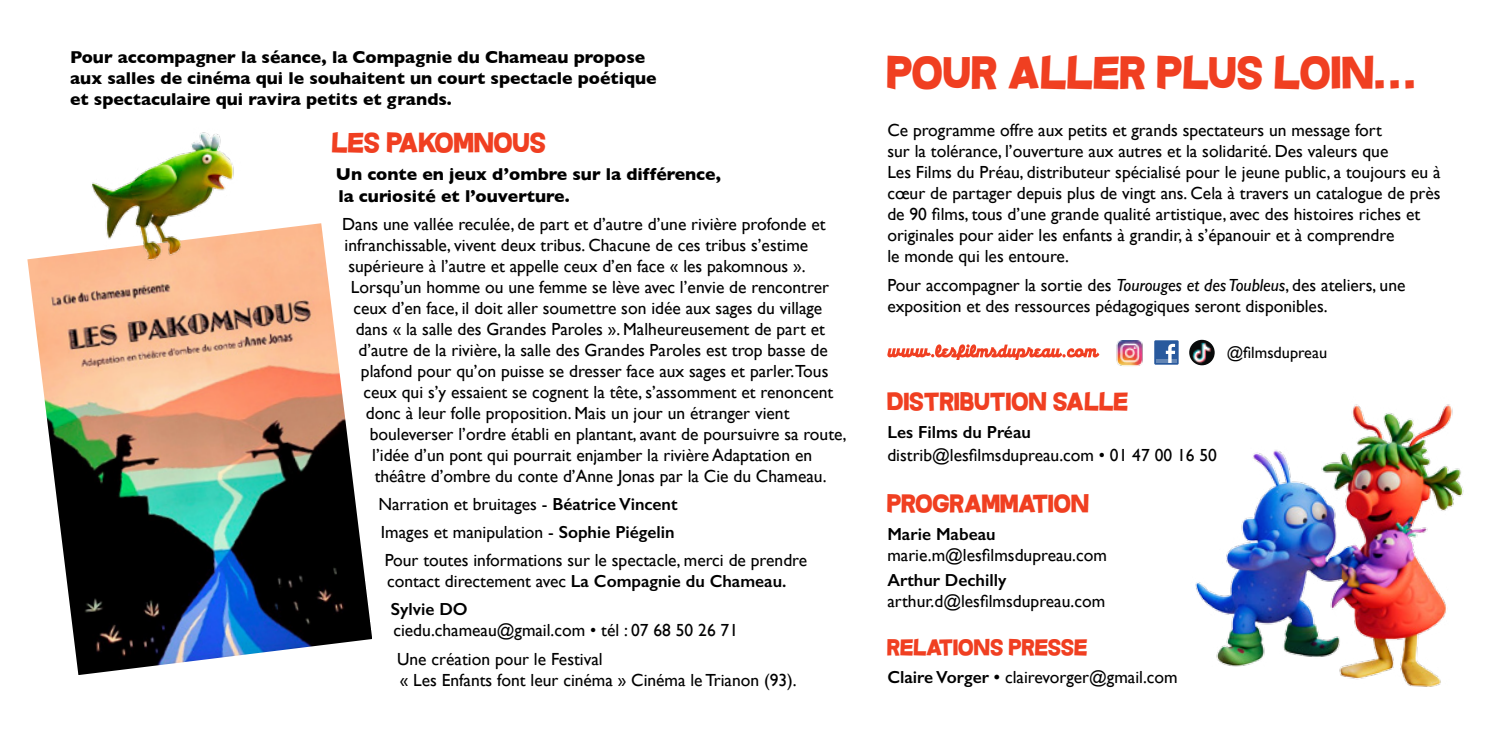
<style>
.page{position:relative;width:1489px;height:745px;background:#fff}
.page>*{position:absolute;margin:0;border:0;box-sizing:border-box;transform-origin:0 0}
.t1{font:45px "Questrian";color:#f03f21}
.t2{font:27.5px "Questrian";letter-spacing:-.04em;color:#f03f21}
.t3{font:25px "Questrian";color:#f03f21}
.t4{font:22.5px "Questrian";color:#f03f21}
.t5{font:17.5px/21px "Gill Sans";color:#000}
.t6{font:700 17.5px/21px "Gill Sans";color:#000}
.t7{font:600 17.5px/28.1px "Gill Sans";color:#000}
.t8{font:16.25px "Gill Sans";color:#000}
.s1{font-weight:600}
.s2{font-weight:400}
.s3{font-style:italic}
</style>
<div class="page">
<img style="left:1159px;top:340px;width:305px;height:347px">
<div style="left:1154px;top:340px;width:24px;height:24px;background:#28599d"></div>
<hr style="left:1155px;top:359px;width:21px;height:4px;background:#6386b6">
<svg style="left:1165px;top:343px;width:9px;height:20px"></svg>
<img style="left:1116px;top:340px;width:27px;height:26px">
<img style="left:1189px;top:339px;width:25px;height:26px;border-radius:13px">
<svg style="left:887px;top:344px;width:212px;height:16px"></svg>
<img style="left:27px;top:223px;width:345px;height:451px">
<img style="left:47px;top:132px;width:235px;height:165px">
<p class="t6" style="left:70px;top:46px;width:588px">Pour accompagner la séance, la Compagnie du Chameau propose aux salles de cinéma qui le souhaitent un court spectacle poétique et spectaculaire qui ravira petits et grands.</p>
<h2 class="t2" style="left:332px;top:127px;width:123px">LES PAKOMNOUS</h2>
<p class="t6" style="left:336px;top:163px;width:387px">Un conte en jeux d’ombre sur la différence, la curiosité et l’ouverture.</p>
<p class="t5" style="left:342px;top:213px;width:485px">Dans une vallée reculée, de part et d’autre d’une rivière profonde et</p>
<p class="t5" style="left:344px;top:234px;width:465px">infranchissable, vivent deux tribus. Chacune de ces tribus s’estime</p>
<p class="t5" style="left:348px;top:255px;width:458px">supérieure à l’autre et appelle ceux d’en face « les pakomnous ».</p>
<p class="t5" style="left:351px;top:276px;width:479px">Lorsqu’un homme ou une femme se lève avec l’envie de rencontrer</p>
<p class="t5" style="left:353px;top:297px;width:470px">ceux d’en face, il doit aller soumettre son idée aux sages du village</p>
<p class="t5" style="left:356px;top:318px;width:470px">dans « la salle des Grandes Paroles ». Malheureusement de part et</p>
<p class="t5" style="left:358px;top:339px;width:471px">d’autre de la rivière, la salle des Grandes Paroles est trop basse de</p>
<p class="t5" style="left:361px;top:360px;width:469px">plafond pour qu’on puisse se dresser face aux sages et parler.Tous</p>
<p class="t5" style="left:363px;top:381px;width:471px">ceux qui s’y essaient se cognent la tête, s’assomment et renoncent</p>
<p class="t5" style="left:366px;top:402px;width:425px">donc à leur folle proposition. Mais un jour un étranger vient</p>
<p class="t5" style="left:369px;top:423px;width:478px">bouleverser l’ordre établi en plantant, avant de poursuivre sa route,</p>
<p class="t5" style="left:372px;top:444px;width:441px">l’idée d’un pont qui pourrait enjamber la rivière Adaptation en</p>
<p class="t5" style="left:374px;top:465px;width:453px">théâtre d’ombre du conte d’Anne Jonas par la Cie du Chameau.</p>
<p class="t5" style="left:378px;top:489px;width:430px;line-height:28.1px">Narration et bruitages - <span class="s1">Béatrice Vincent<br></span>Images et manipulation - <span class="s1">Sophie Piégelin<br></span>Pour toutes informations sur le spectacle, merci de prendre</p>
<p class="t7" style="left:387px;top:566px;width:401px"><span class="s2">contact directement avec</span> La Compagnie du Chameau.<br>Sylvie DO</p>
<p class="t5" style="left:393px;top:616px;width:346px;line-height:28.1px">ciedu.chameau@gmail.com • tél : 07 68 50 26 71<br>Une création pour le Festival</p>
<p class="t5" style="left:399px;top:668px;width:398px">« Les Enfants font leur cinéma » Cinéma le Trianon (93).</p>
<h1 class="t1" style="left:887px;top:46px;width:534px">POUR ALLER PLUS LOIN…</h1>
<p class="t5" style="left:887px;top:120px;width:554px">Ce programme offre aux petits et grands spectateurs un message fort<br>sur la tolérance, l’ouverture aux autres et la solidarité. Des valeurs que<br>Les Films du Préau, distributeur spécialisé pour le jeune public, a toujours eu à cœur de partager depuis plus de vingt ans. Cela à travers un catalogue de près de 90 films, tous d’une grande qualité artistique, avec des histoires riches et originales pour aider les enfants à grandir, à s’épanouir et à comprendre<br>le monde qui les entoure.</p>
<p class="t5" style="left:887px;top:274px;width:519px">Pour accompagner la sortie des <span class="s3">Tourouges et des Toubleus</span>, des ateliers, une exposition et des ressources pédagogiques seront disponibles.</p>
<p class="t8" style="left:1226px;top:343px;width:102px">@filmsdupreau</p>
<h3 class="t3" style="left:887px;top:386px;width:66px">DISTRIBU</h3>
<h3 class="t3" style="left:990px;top:386px;width:30px">TION</h3>
<h3 class="t3" style="left:1053px;top:386px;width:76px">SALLE</h3>
<p class="t7" style="left:887px;top:417px;width:145px">Les Films du Préau</p>
<p class="t5" style="left:887px;top:444px;width:331px">distrib@lesfilmsdupreau.com • 01 47 00 16 50</p>
<h3 class="t3" style="left:887px;top:488px;width:31px">PROGR</h3>
<h3 class="t3" style="left:964px;top:488px;width:99px">AMMATION</h3>
<p class="t7" style="left:887px;top:519px;width:110px">Marie Mabeau</p>
<p class="t5" style="left:887px;top:544px;width:221px">marie.m@lesfilmsdupreau.com</p>
<p class="t7" style="left:887px;top:565px;width:121px">Arthur Dechilly</p>
<p class="t5" style="left:887px;top:589px;width:219px">arthur.d@lesfilmsdupreau.com</p>
<p class="t4" style="left:887px;top:633px;width:80px">RELATIONS</p>
<p class="t4" style="left:1009px;top:633px;width:27px">PRESSE</p>
<p class="t5" style="left:887px;top:665px;width:292px"><span class="s1">Claire Vorger •</span> clairevorger@gmail.com</p>
</div>
